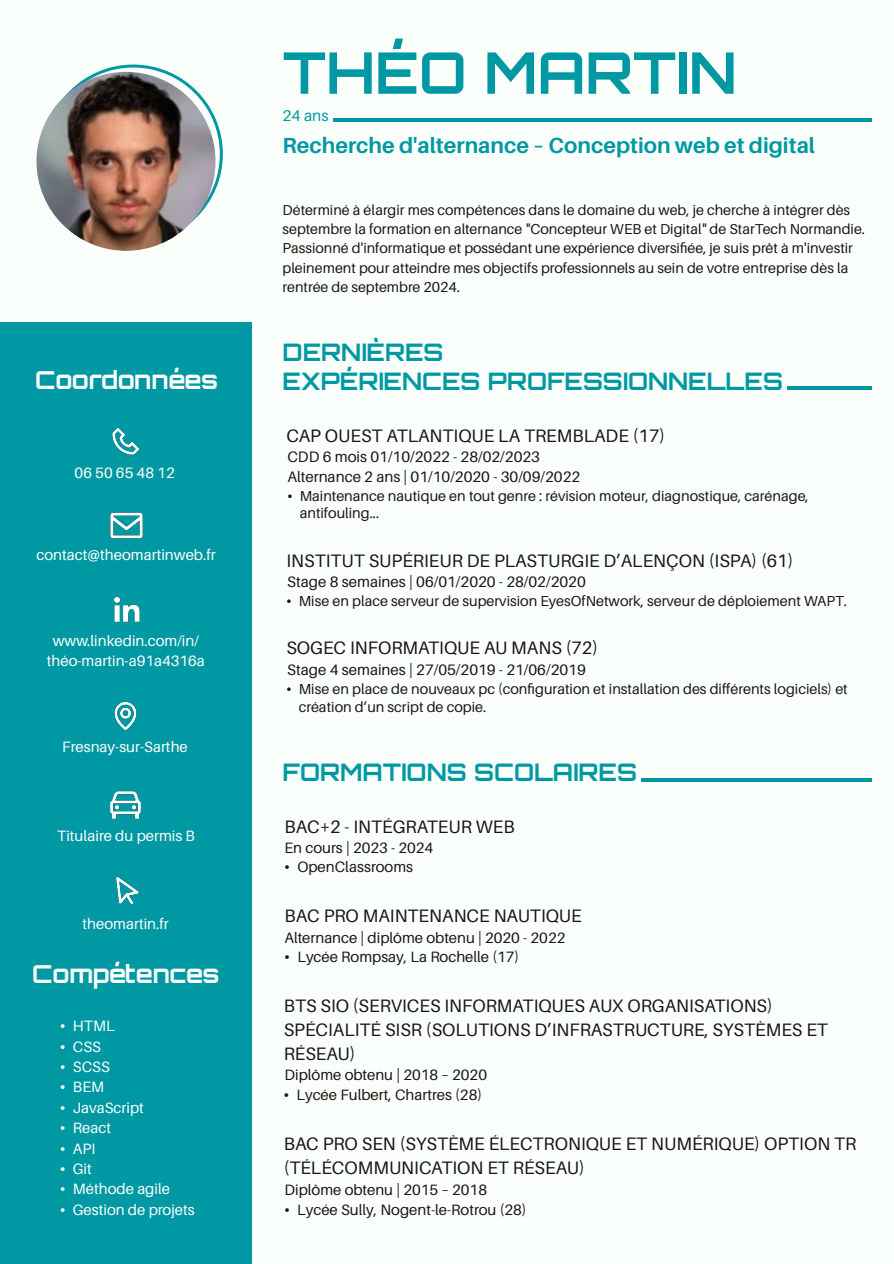
<style>
.page{position:relative;width:894px;height:1264px;background:#fff}
.page>*{position:absolute;margin:0;border:0;box-sizing:border-box;transform-origin:0 0}
.t1{font:700 57.3px "Orbitron";color:#0099a3}
.t2{font:700 24.75px "Orbitron";color:#fff}
.t3{font:700 24.15px/29px "Orbitron";color:#0099a3}
.t4{font:700 21.9px "Aileron";color:#0099a3}
.t5{font:18px/24.2px "Aileron";color:#1b1513}
.t6{font:15.6px "Aileron";color:#0099a3}
.t7{font:15.15px "Aileron";color:#1b1513}
.t8{font:15px "Aileron";color:#1b1513}
.t9{font:15px/20.2px "Aileron";color:#fff;text-align:center}
.t10{font:14.4px/19.2px "Aileron";color:#1b1513}
.s1{font-family:"Times New Roman"}
</style>
<div class="page">
<img style="left:36px;top:72px;width:179px;height:179px;border-radius:89px">
<div style="left:0;top:322px;width:252px;height:941px;background:#0099a3"></div>
<hr style="left:333px;top:119px;width:538px;height:3px;background:#0099a3">
<hr style="left:786px;top:386px;width:85px;height:3px;background:#0099a3">
<hr style="left:641px;top:778px;width:230px;height:3px;background:#0099a3">
<img style="left:112px;top:427px;width:28px;height:28px">
<img style="left:110px;top:512px;width:33px;height:27px">
<img style="left:114px;top:596px;width:26px;height:26px">
<img style="left:114px;top:701px;width:23px;height:30px">
<img style="left:116px;top:876px;width:23px;height:29px">
<img style="left:110px;top:791px;width:31px;height:28px">
<h2 class="t2" style="left:35px;top:365px;width:184px">Coordonnées</h2>
<p class="t9" style="left:75px;top:463px;width:102px">06 50 65 48 12</p>
<p class="t9" style="left:36px;top:545px;width:181px">contact@theomartinweb.fr</p>
<p class="t9" style="left:47px;top:631px;width:159px">www.linkedin.com/in/ théo-martin-a91a4316a</p>
<p class="t9" style="left:62px;top:736px;width:127px">Fresnay-sur-Sarthe</p>
<p class="t9" style="left:57px;top:825px;width:139px">Titulaire du permis B</p>
<p class="t9" style="left:83px;top:914px;width:88px">theomartin.fr</p>
<h2 class="t2" style="left:32px;top:959px;width:189px">Compétences</h2>
<p class="t9" style="left:60px;top:1016px;width:56px"><span class="s1">•</span> HTML</p>
<p class="t9" style="left:60px;top:1036px;width:42px"><span class="s1">•</span> CSS</p>
<p class="t9" style="left:60px;top:1056px;width:51px"><span class="s1">•</span> SCSS</p>
<p class="t9" style="left:60px;top:1077px;width:45px"><span class="s1">•</span> BEM</p>
<p class="t9" style="left:60px;top:1097px;width:85px"><span class="s1">•</span> JavaScript</p>
<p class="t9" style="left:60px;top:1117px;width:52px"><span class="s1">•</span> React</p>
<p class="t9" style="left:60px;top:1138px;width:37px"><span class="s1">•</span> API</p>
<p class="t9" style="left:60px;top:1158px;width:33px"><span class="s1">•</span> Git</p>
<p class="t9" style="left:60px;top:1178px;width:111px"><span class="s1">•</span> Méthode agile</p>
<p class="t9" style="left:60px;top:1199px;width:136px"><span class="s1">•</span> Gestion de projets</p>
<h1 class="t1" style="left:282px;top:38px;width:455px">THÉO MARTIN</h1>
<p class="t6" style="left:282px;top:107px;width:47px">24 ans</p>
<h3 class="t4" style="left:282px;top:133px;width:534px">Recherche d'alternance – Conception web et digital</h3>
<p class="t10" style="left:282px;top:200px;width:584px">Déterminé à élargir mes compétences dans le domaine du web, je cherche à intégrer dès septembre la formation en alternance "Concepteur WEB et Digital" de StarTech Normandie.<br>Passionné d'informatique et possédant une expérience diversifiée, je suis prêt à m'investir pleinement pour atteindre mes objectifs professionnels au sein de votre entreprise dès la rentrée de septembre 2024.</p>
<h3 class="t3" style="left:282px;top:337px;width:501px">DERNIÈRES<br>EXPÉRIENCES PROFESSIONNELLES</h3>
<p class="t5" style="left:286px;top:423px;width:380px">CAP OUEST ATLANTIQUE LA TREMBLADE (17)</p>
<p class="t7" style="left:287px;top:468px;width:294px">Alternance 2 ans | 01/10/2020 - 30/09/2022</p>
<p class="t7" style="left:287px;top:448px;width:254px">CDD 6 mois 01/10/2022 - 28/02/2023</p>
<p class="t10" style="left:299px;top:487px;width:510px;line-height:17.4px;text-indent:-12px"><span class="s1">•</span> Maintenance nautique en tout genre : révision moteur, diagnostique, carénage, antifouling...</p>
<p class="t5" style="left:286px;top:548px;width:508px">INSTITUT SUPÉRIEUR DE PLASTURGIE D’ALENÇON (ISPA) (61)</p>
<p class="t7" style="left:287px;top:573px;width:300px">Stage 8 semaines | 06/01/2020 - 28/02/2020</p>
<p class="t10" style="left:286px;top:591px;width:562px"><span class="s1">•</span> Mise en place serveur de supervision EyesOfNetwork, serveur de déploiement WAPT.</p>
<p class="t5" style="left:286px;top:636px;width:313px">SOGEC INFORMATIQUE AU MANS (72)</p>
<p class="t7" style="left:287px;top:661px;width:300px">Stage 4 semaines | 27/05/2019 - 21/06/2019</p>
<p class="t10" style="left:299px;top:680px;width:550px;line-height:18px;text-indent:-12px"><span class="s1">•</span> Mise en place de nouveaux pc (configuration et installation des différents logiciels) et création d’un script de copie.</p>
<h3 class="t3" style="left:282px;top:758px;width:356px">FORMATIONS SCOLAIRES</h3>
<p class="t5" style="left:284px;top:814px;width:231px">BAC+2 - INTÉGRATEUR WEB</p>
<p class="t8" style="left:284px;top:840px;width:150px">En cours | 2023 - 2024</p>
<p class="t8" style="left:284px;top:859px;width:130px"><span class="s1">•</span> OpenClassrooms</p>
<p class="t5" style="left:284px;top:903px;width:298px">BAC PRO MAINTENANCE NAUTIQUE</p>
<p class="t8" style="left:284px;top:929px;width:282px">Alternance | diplôme obtenu | 2020 - 2022</p>
<p class="t8" style="left:284px;top:948px;width:236px"><span class="s1">•</span> Lycée Rompsay, La Rochelle (17)</p>
<p class="t5" style="left:283px;top:993px;width:545px">BTS SIO (SERVICES INFORMATIQUES AUX ORGANISATIONS)<br>SPÉCIALITÉ SISR (SOLUTIONS D’INFRASTRUCTURE, SYSTÈMES ET<br>RÉSEAU)</p>
<p class="t8" style="left:284px;top:1066px;width:204px">Diplôme obtenu | 2018 – 2020</p>
<p class="t8" style="left:283px;top:1086px;width:200px"><span class="s1">•</span> Lycée Fulbert, Chartres (28)</p>
<p class="t5" style="left:283px;top:1131px;width:574px">BAC PRO SEN (SYSTÈME ÉLECTRONIQUE ET NUMÉRIQUE) OPTION TR (TÉLÉCOMMUNICATION ET RÉSEAU)</p>
<p class="t8" style="left:284px;top:1181px;width:204px">Diplôme obtenu | 2015 – 2018</p>
<p class="t8" style="left:284px;top:1201px;width:243px"><span class="s1">•</span> Lycée Sully, Nogent-le-Rotrou (28)</p>
</div>
